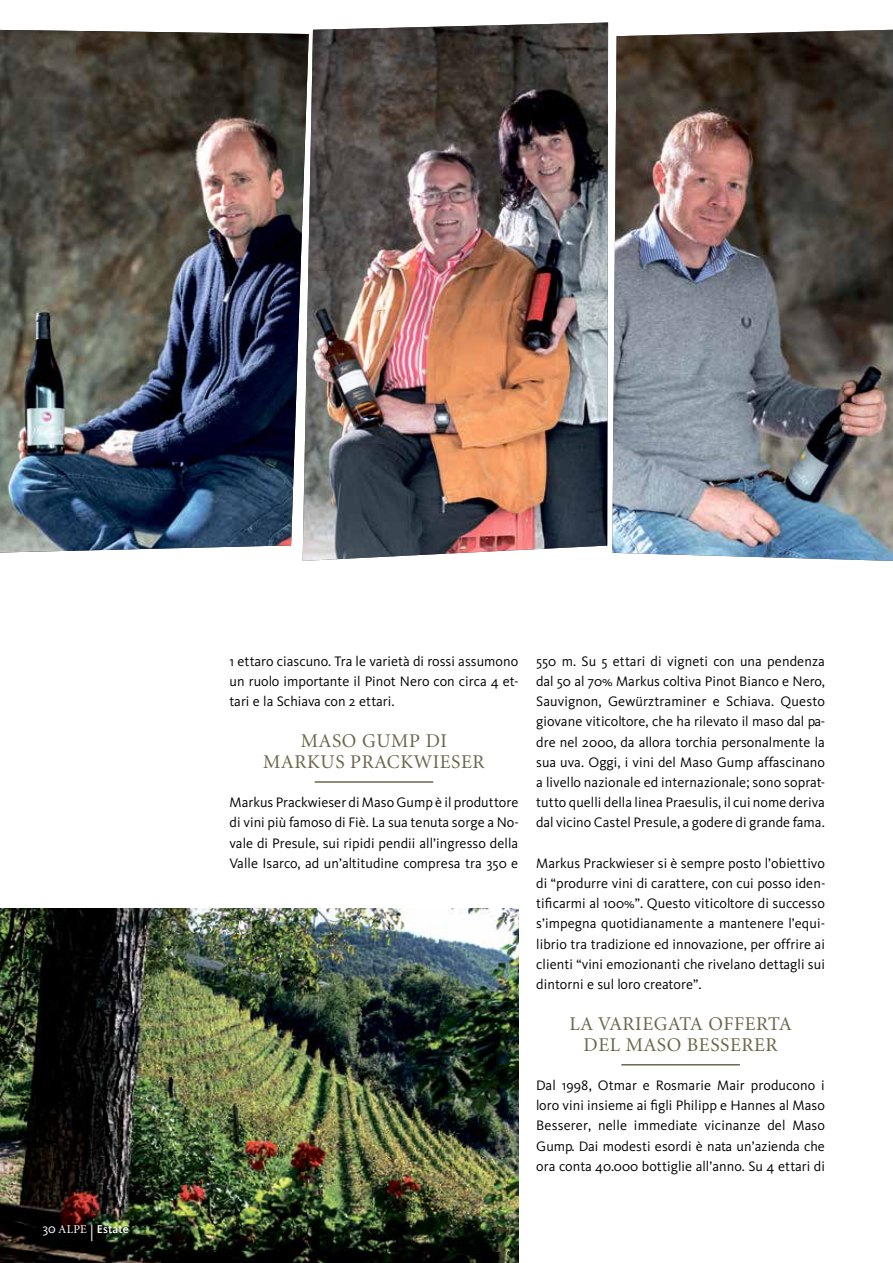
<style>
.page{position:relative;width:893px;height:1263px;background:#fff}
.page>*{position:absolute;margin:0;border:0;box-sizing:border-box;transform-origin:0 0}
.t1{font:19.5px/21px "Minion";letter-spacing:.03em;color:#6b664b;text-align:center}
.t2{font:14.25px/20.2px "Kievit";letter-spacing:.005em;color:#000;text-align:justify}
.t3{font:500 11.85px "Kievit";letter-spacing:.01em;color:#fff}
.s1{font-weight:400;font-size:13.5px}
.s2{font-family:"Minion";font-weight:400;font-size:12px}
.s3{font-family:"Minion";font-weight:400;font-size:16.5px}
</style>
<div class="page">
<img style="left:0;top:30px;width:303px;height:522px">
<img style="left:303px;top:23px;width:305px;height:538px">
<img style="left:612px;top:30px;width:281px;height:531px">
<hr style="left:315px;top:781px;width:118px;height:2px;background:#6b664b">
<hr style="left:621px;top:1064px;width:119px;height:1px;background:#6b664b">
<img style="left:0;top:908px;width:519px;height:355px">
<p class="t3" style="left:43px;top:1221px;width:88px"><span class="s1">30</span> <span class="s2">ALPE</span> <span class="s3">|</span> Estate</p>
<p class="t2" style="left:230px;top:651px;width:291px">1 ettaro ciascuno. Tra le varietà di rossi assumono un ruolo importante il Pinot Nero con circa 4 et&shy;tari e la Schiava con 2 ettari.</p>
<h1 class="t1" style="left:263px;top:731px;width:223px">MASO GUMP DI<br>MARKUS PRACKWIESER</h1>
<p class="t2" style="left:230px;top:792px;width:291px">Markus Prackwieser di Maso Gump è il produttore di vini più famoso di Fiè. La sua tenuta sorge a No&shy;vale di Presule, sui ripidi pendii all’ingresso della Valle Isarco, ad un’altitudine compresa tra 350 e</p>
<p class="t2" style="left:536px;top:651px;width:291px">550 m. Su 5 ettari di vigneti con una pendenza dal 50 al 70% Markus coltiva Pinot Bianco e Nero, Sauvignon, Gewürztraminer e Schiava. Questo giovane viticoltore, che ha rilevato il maso dal pa&shy;dre nel 2000, da allora torchia personalmente la sua uva. Oggi, i vini del Maso Gump affascinano a livello nazionale ed internazionale; sono soprat&shy;tutto quelli della linea Praesulis, il cui nome deriva dal vicino Castel Presule, a godere di grande fama.</p>
<p class="t2" style="left:536px;top:853px;width:291px">Markus Prackwieser si è sempre posto l’obiettivo di “produrre vini di carattere, con cui posso iden&shy;tificarmi al 100%”. Questo viticoltore di successo s’impegna quotidianamente a mantenere l’equi&shy;librio tra tradizione ed innovazione, per offrire ai clienti “vini emozionanti che rivelano dettagli sui dintorni e sul loro creatore”.</p>
<h1 class="t1" style="left:570px;top:1014px;width:223px">LA VARIEGATA OFFERTA<br>DEL MASO BESSERER</h1>
<p class="t2" style="left:536px;top:1075px;width:290px">Dal 1998, Otmar e Rosmarie Mair producono i loro vini insieme ai figli Philipp e Hannes al Maso Besserer, nelle immediate vicinanze del Maso Gump. Dai modesti esordi è nata un’azienda che ora conta 40.000 bottiglie all’anno. Su 4 ettari di</p>
</div>
